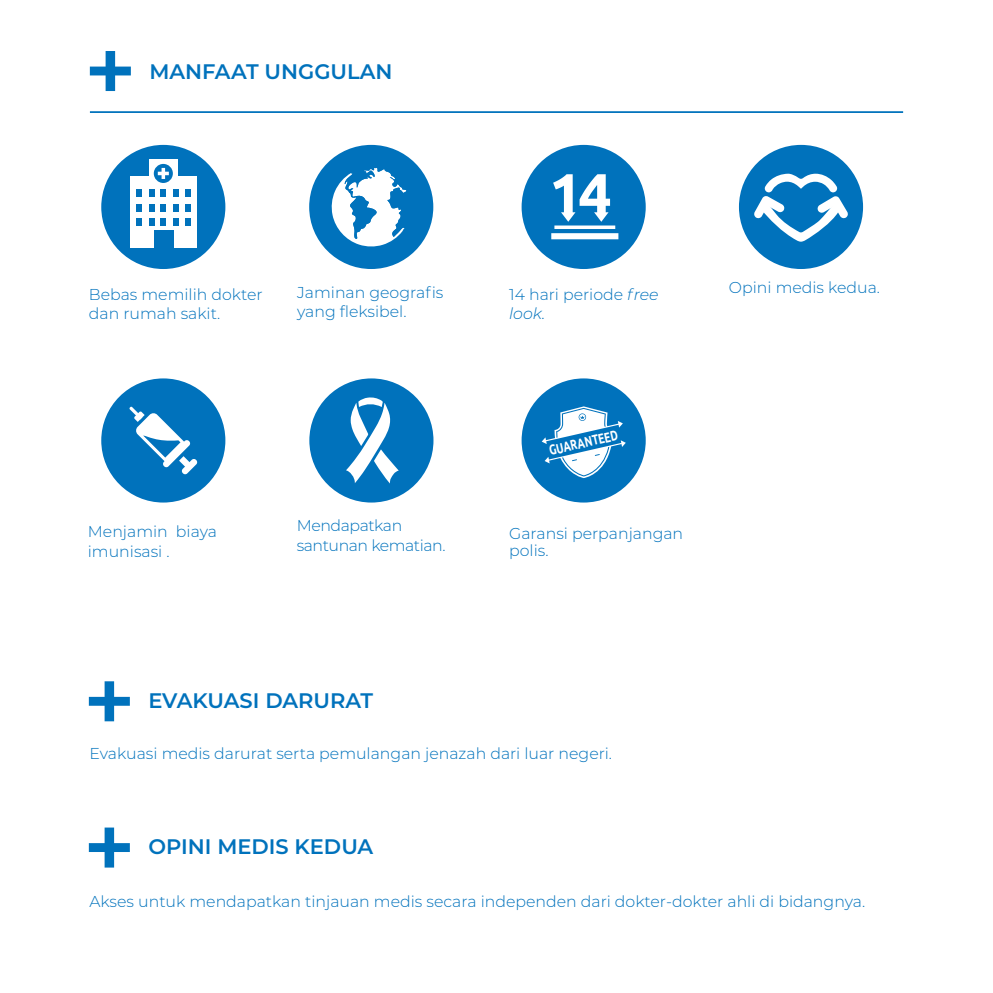
<style>
.page{position:relative;width:993px;height:993px;background:#fff}
.page>*{position:absolute;margin:0;border:0;box-sizing:border-box;transform-origin:0 0}
.t1{font:600 21px "Montserrat";color:#0072bc}
.t2{font:300 15.75px/19.2px "Montserrat";color:#0072bc}
.t3{font:300 15.75px/19.2px "Montserrat";letter-spacing:-.03em;color:#0072bc}
.t4{font:700 14.17px "Ubuntu";color:#fff;scale:.72 1}
.s1{font-style:italic}
</style>
<div class="page">
<div style="left:101px;top:145px;width:124px;height:124px;background:#0072bc;border-radius:50%"></div>
<div style="left:130px;top:176px;width:66px;height:72px;background:#fff"></div>
<div style="left:149px;top:160px;width:28px;height:33px;background:#fff"></div>
<svg style="left:149px;top:204px;width:5px;height:7px"></svg>
<div style="left:161px;top:217px;width:5px;height:8px;background:#0072bc"></div>
<div style="left:149px;top:217px;width:5px;height:8px;background:#0072bc"></div>
<svg style="left:136px;top:204px;width:5px;height:7px"></svg>
<div style="left:136px;top:217px;width:5px;height:8px;background:#0072bc"></div>
<svg style="left:174px;top:204px;width:5px;height:7px"></svg>
<svg style="left:161px;top:204px;width:5px;height:7px"></svg>
<div style="left:154px;top:230px;width:20px;height:18px;background:#0072bc"></div>
<div style="left:174px;top:217px;width:5px;height:8px;background:#0072bc"></div>
<svg style="left:185px;top:204px;width:5px;height:7px"></svg>
<div style="left:185px;top:217px;width:5px;height:8px;background:#0072bc"></div>
<div style="left:149px;top:189px;width:5px;height:8px;background:#0072bc"></div>
<div style="left:136px;top:189px;width:5px;height:8px;background:#0072bc"></div>
<div style="left:174px;top:189px;width:5px;height:8px;background:#0072bc"></div>
<div style="left:161px;top:189px;width:5px;height:8px;background:#0072bc"></div>
<div style="left:185px;top:189px;width:5px;height:8px;background:#0072bc"></div>
<svg style="left:154px;top:164px;width:19px;height:19px"></svg>
<svg style="left:158px;top:168px;width:11px;height:11px"></svg>
<div style="left:309px;top:145px;width:124px;height:124px;background:#0072bc;border-radius:50%"></div>
<svg style="left:331px;top:168px;width:76px;height:79px"></svg>
<div style="left:521px;top:145px;width:124px;height:124px;background:#0072bc;border-radius:50%"></div>
<svg style="left:553px;top:174px;width:57px;height:48px"></svg>
<svg style="left:554px;top:225px;width:61px;height:4px"></svg>
<div style="left:551px;top:233px;width:67px;height:6px;background:#fff"></div>
<div style="left:521px;top:378px;width:124px;height:124px;background:#0072bc;border-radius:50%"></div>
<svg style="left:541px;top:406px;width:84px;height:72px"></svg>
<div style="left:101px;top:378px;width:124px;height:124px;background:#0072bc;border-radius:50%"></div>
<svg style="left:129px;top:406px;width:68px;height:68px"></svg>
<div style="left:309px;top:378px;width:124px;height:124px;background:#0072bc;border-radius:50%"></div>
<svg style="left:346px;top:397px;width:52px;height:86px"></svg>
<div style="left:738px;top:145px;width:124px;height:124px;background:#0072bc;border-radius:50%"></div>
<svg style="left:754px;top:174px;width:94px;height:67px"></svg>
<svg style="left:90px;top:51px;width:41px;height:40px"></svg>
<hr style="left:90px;top:111px;width:812px;height:2px;background:#0072bc">
<svg style="left:89px;top:827px;width:41px;height:40px"></svg>
<svg style="left:89px;top:681px;width:41px;height:40px"></svg>
<h1 class="t1" style="left:149px;top:57px;width:245px">MANFAAT UNGGULAN</h1>
<p class="t2" style="left:89px;top:284px;width:175px">Bebas memilih dokter dan rumah sakit.</p>
<p class="t2" style="left:297px;top:282px;width:148px">Jaminan geografis yang fleksibel.</p>
<p class="t2" style="left:509px;top:284px;width:151px">14 hari periode <span class="s1">free look.</span></p>
<p class="t2" style="left:88px;top:521px;width:131px">Menjamin biaya imunisasi .</p>
<p class="t3" style="left:297px;top:515px;width:150px">Mendapatkan santunan kematian.</p>
<p class="t4" style="left:547px;top:442px;width:99px;rotate:-13deg">GUARANTEED</p>
<p class="t2" style="left:509px;top:523px;width:175px;line-height:17.5px">Garansi perpanjangan polis.</p>
<p class="t2" style="left:728px;top:277px;width:153px">Opini medis kedua.</p>
<h1 class="t1" style="left:148px;top:685px;width:226px">EVAKUASI DARURAT</h1>
<p class="t2" style="left:89px;top:743px;width:524px">Evakuasi medis darurat serta pemulangan jenazah dari luar negeri.</p>
<h1 class="t1" style="left:148px;top:831px;width:226px">OPINI MEDIS KEDUA</h1>
<p class="t2" style="left:89px;top:891px;width:777px">Akses untuk mendapatkan tinjauan medis secara independen dari dokter-dokter ahli di bidangnya.</p>
</div>
